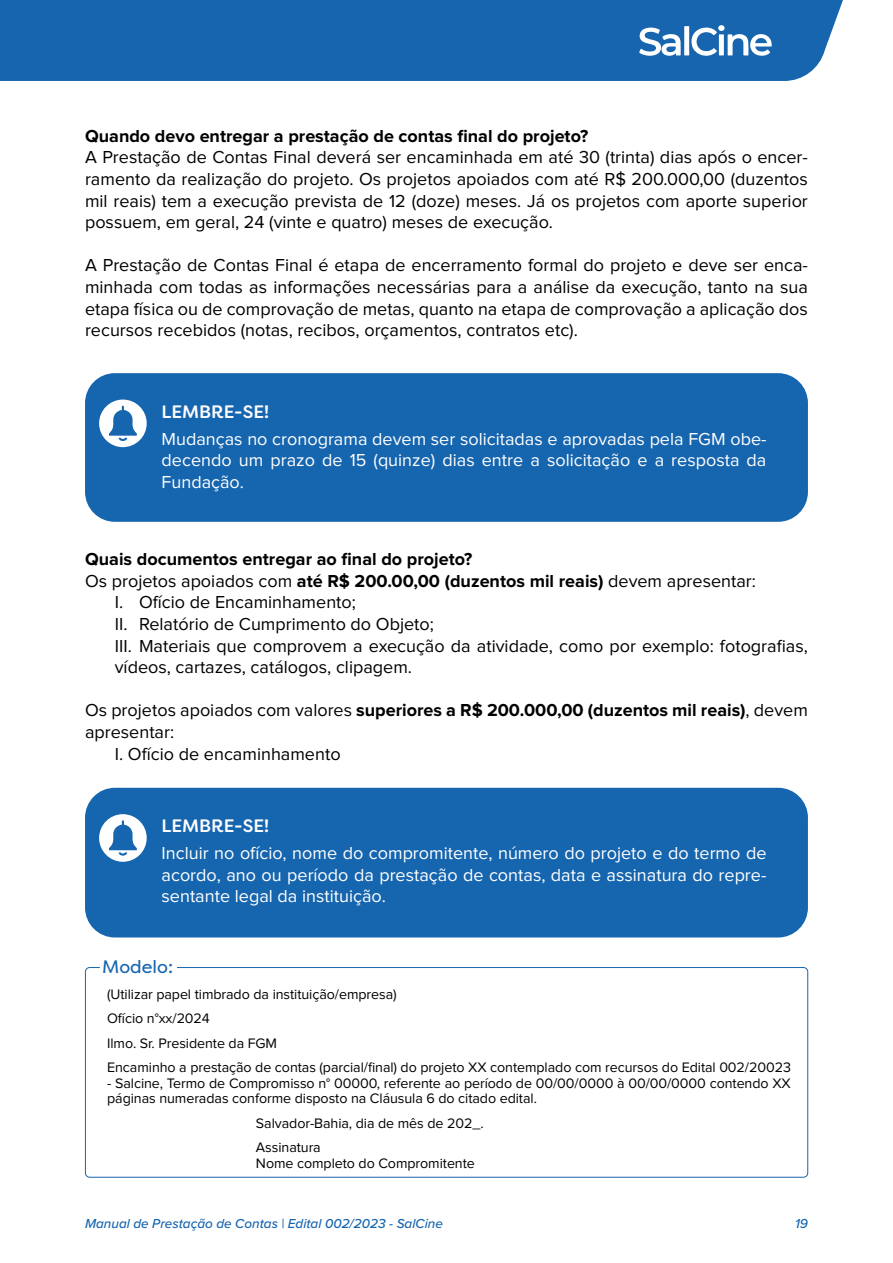
<style>
.page{position:relative;width:893px;height:1263px;background:#fff}
.page>*{position:absolute;margin:0;border:0;box-sizing:border-box;transform-origin:0 0}
.t1{font:18px/21.6px "Proxima Nova";color:#000001;text-align:justify}
.t2{font:18px/21.6px "Proxima Nova";color:#fff;text-align:justify}
.t3{font:700 18px "Proxima Nova";color:#000001}
.t4{font:500 18px "Filson Soft";color:#fefcfd}
.t5{font:18px "Filson Pro";color:#1665af}
.t6{font:14.25px/24.3px "Proxima Nova";letter-spacing:-.005em;color:#000001}
.t7{font:italic 500 13.5px "Proxima Nova";color:#1665af}
.t8{font:italic 500 13.5px "Proxima Nova";color:#1766ae}
.s1{font-weight:700}
.s2{font-weight:400}
</style>
<div class="page">
<div style="left:0;top:0;width:843px;height:81px;background:#1665ae"></div>
<svg style="left:638px;top:26px;width:134px;height:31px"></svg>
<div style="left:718px;top:25px;width:7px;height:6px;background:#fff;border-radius:50%"></div>
<div style="left:85px;top:373px;width:723px;height:149px;background:#1665af;border-radius:30px"></div>
<svg style="left:99px;top:400px;width:48px;height:47px"></svg>
<div style="left:85px;top:788px;width:723px;height:149px;background:#1665af;border-radius:30px"></div>
<svg style="left:99px;top:814px;width:48px;height:48px"></svg>
<div style="left:85px;top:967px;width:723px;height:210px;border:1px solid #1965ae;border-radius:4px"></div>
<p class="t3" style="left:85px;top:128px;width:505px">Quando devo entregar a prestação de contas final do projeto?</p>
<p class="t1" style="left:85px;top:147px;width:724px">A Prestação de Contas Final deverá ser encaminhada em até 30 (trinta) dias após o encer&shy;ramento da realização do projeto. Os projetos apoiados com até R$ 200.000,00 (duzentos mil reais) tem a execução prevista de 12 (doze) meses. Já os projetos com aporte superior possuem, em geral, 24 (vinte e quatro) meses de execução.</p>
<p class="t1" style="left:85px;top:255px;width:724px">A Prestação de Contas Final é etapa de encerramento formal do projeto e deve ser enca&shy;minhada com todas as informações necessárias para a análise da execução, tanto na sua etapa física ou de comprovação de metas, quanto na etapa de comprovação a aplicação dos recursos recebidos (notas, recibos, orçamentos, contratos etc).</p>
<p class="t4" style="left:162px;top:400px;width:109px">LEMBRE-SE!</p>
<p class="t2" style="left:162px;top:428px;width:606px">Mudanças no cronograma devem ser solicitadas e aprovadas pela FGM obe&shy;decendo um prazo de 15 (quinze) dias entre a solicitação e a resposta da Fundação.</p>
<p class="t3" style="left:85px;top:551px;width:389px">Quais documentos entregar ao final do projeto?</p>
<p class="t1" style="left:85px;top:570px;width:672px">Os projetos apoiados com <span class="s1">até R$ 200.00,00 (duzentos mil reais)</span> devem apresentar:</p>
<p class="t1" style="left:115px;top:592px;width:243px">I. Ofício de Encaminhamento;</p>
<p class="t1" style="left:115px;top:614px;width:321px">II. Relatório de Cumprimento do Objeto;</p>
<p class="t1" style="left:115px;top:635px;width:695px">III. Materiais que comprovem a execução da atividade, como por exemplo: fotografias,</p>
<p class="t1" style="left:115px;top:657px;width:299px">vídeos, cartazes, catálogos, clipagem.</p>
<p class="t3" style="left:85px;top:702px;width:724px"><span class="s2">Os projetos apoiados com valores</span> superiores a R$ 200.000,00 (duzentos mil reais)<span class="s2">, devem</span></p>
<p class="t1" style="left:85px;top:722px;width:91px">apresentar:</p>
<p class="t1" style="left:115px;top:743px;width:227px">I. Ofício de encaminhamento</p>
<p class="t4" style="left:162px;top:814px;width:109px">LEMBRE-SE!</p>
<p class="t2" style="left:162px;top:843px;width:606px">Incluir no ofício, nome do compromitente, número do projeto e do termo de acordo, ano ou período da prestação de contas, data e assinatura do repre&shy;sentante legal da instituição.</p>
<p class="t5" style="left:102px;top:954px;width:72px">Modelo:</p>
<p class="t6" style="left:107px;top:982px;width:685px">(Utilizar papel timbrado da instituição/empresa)<br>Ofício n°xx/2024<br>Ilmo. Sr. Presidente da FGM<br>Encaminho a prestação de contas (parcial/final) do projeto XX contemplado com recursos do Edital 002/20023</p>
<p class="t6" style="left:107px;top:1075px;width:685px;line-height:15.8px">- Salcine, Termo de Compromisso n° 00000, referente ao período de 00/00/0000 à 00/00/0000 contendo XX páginas numeradas conforme disposto na Cláusula 6 do citado edital.</p>
<p class="t6" style="left:256px;top:1111px;width:229px">Salvador-Bahia, dia de mês de 202_.<br>Assinatura</p>
<p class="t6" style="left:256px;top:1151px;width:220px">Nome completo do Compromitente</p>
<p class="t7" style="left:85px;top:1213px;width:359px">Manual de Prestação de Contas | Edital 002/2023 - SalCine</p>
<p class="t8" style="left:795px;top:1213px;width:14px">19</p>
</div>
